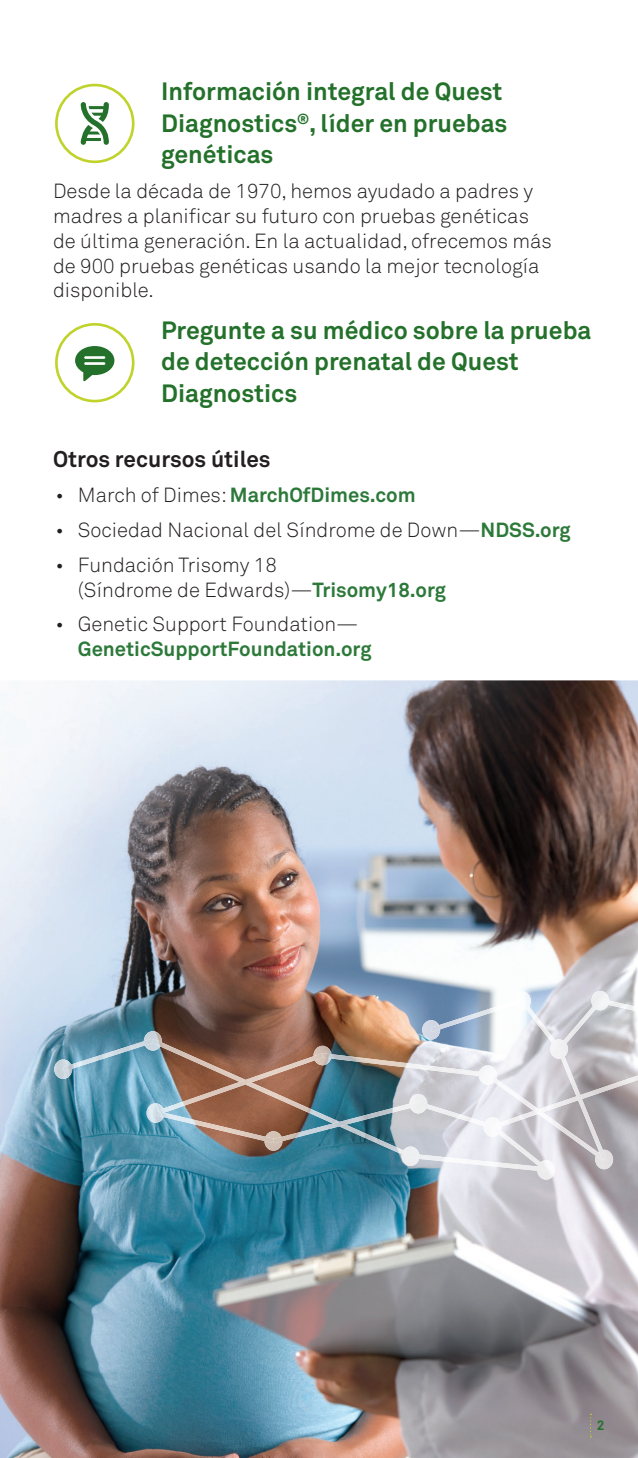
<style>
.page{position:relative;width:638px;height:1458px;background:#fff}
.page>*{position:absolute;margin:0;border:0;box-sizing:border-box;transform-origin:0 0}
.t1{font:700 24.75px/31.5px "Akkurat Pro";color:#23712a}
.t2{font:700 22.5px "Akkurat Pro";color:#231f20}
.t3{font:300 20.25px/24.8px "Akkurat Pro";color:#231f20}
.t4{font:700 20.25px "Akkurat Pro";color:#2c793a}
.t5{font:700 13.5px "Akkurat Pro";color:#23712a}
.s1{font-weight:300;color:#231f20}
.s2{font-weight:700;color:#2c793a}
</style>
<div class="page">
<img style="left:0;top:680px;width:638px;height:778px">
<img style="left:591px;top:991px;width:18px;height:8px">
<img style="left:550px;top:1050px;width:7px;height:9px">
<img style="left:513px;top:991px;width:18px;height:8px">
<img style="left:422px;top:1020px;width:18px;height:20px">
<img style="left:479px;top:1065px;width:18px;height:20px">
<img style="left:595px;top:1150px;width:18px;height:19px">
<img style="left:483px;top:1129px;width:4px;height:8px">
<img style="left:537px;top:1161px;width:18px;height:19px">
<img style="left:401px;top:1147px;width:18px;height:19px">
<img style="left:411px;top:1094px;width:16px;height:8px">
<img style="left:147px;top:1103px;width:5px;height:20px">
<img style="left:144px;top:1031px;width:18px;height:8px">
<img style="left:54px;top:1059px;width:18px;height:20px">
<img style="left:602px;top:999px;width:36px;height:13px">
<img style="left:63px;top:1039px;width:89px;height:32px">
<img style="left:152px;top:1039px;width:259px;height:119px">
<img style="left:155px;top:1053px;width:168px;height:58px">
<img style="left:155px;top:1111px;width:118px;height:32px">
<img style="left:273px;top:1101px;width:146px;height:42px">
<img style="left:410px;top:1154px;width:136px;height:18px">
<img style="left:322px;top:1053px;width:166px;height:24px">
<img style="left:431px;top:998px;width:91px;height:34px">
<img style="left:520px;top:999px;width:82px;height:51px">
<img style="left:418px;top:1102px;width:69px;height:27px">
<img style="left:491px;top:1161px;width:56px;height:10px">
<img style="left:606px;top:1075px;width:32px;height:54px">
<img style="left:487px;top:1073px;width:117px;height:88px">
<img style="left:557px;top:1048px;width:49px;height:112px">
<svg style="left:590px;top:1414px;width:1px;height:23px"></svg>
<svg style="left:81px;top:102px;width:28px;height:43px"></svg>
<div style="left:55px;top:84px;width:79px;height:79px;border:3px solid #c0d32b;border-radius:50%"></div>
<svg style="left:75px;top:346px;width:39px;height:36px"></svg>
<div style="left:55px;top:323px;width:79px;height:79px;border:3px solid #c0d32b;border-radius:50%"></div>
<p class="t1" style="left:161px;top:76px;width:348px">Información integral de Quest<br>Diagnostics<sup>®</sup>, líder en pruebas genéticas</p>
<p class="t3" style="left:53px;top:179px;width:500px">Desde la década de 1970, hemos ayudado a padres y madres a planificar su futuro con pruebas genéticas de última generación. En la actualidad, ofrecemos más de 900 pruebas genéticas usando la mejor tecnología disponible.</p>
<p class="t1" style="left:161px;top:314px;width:432px">Pregunte a su médico sobre la prueba de detección prenatal de Quest<br>Diagnostics</p>
<p class="t2" style="left:53px;top:445px;width:219px">Otros recursos útiles</p>
<p class="t4" style="left:55px;top:482px;width:362px"><span class="s1">• March of Dimes:</span> MarchOfDimes.com</p>
<p class="t3" style="left:55px;top:518px;width:517px">• Sociedad Nacional del Síndrome de Down—<span class="s2">NDSS.org</span></p>
<p class="t3" style="left:78px;top:552px;width:370px;text-indent:-22px">• Fundación Trisomy 18<br>(Síndrome de Edwards)—<span class="s2">Trisomy18.org</span></p>
<p class="t3" style="left:55px;top:612px;width:305px">• Genetic Support Foundation—</p>
<p class="t4" style="left:78px;top:637px;width:295px">GeneticSupportFoundation.org</p>
<p class="t5" style="left:597px;top:1417px;width:9px">2</p>
</div>
